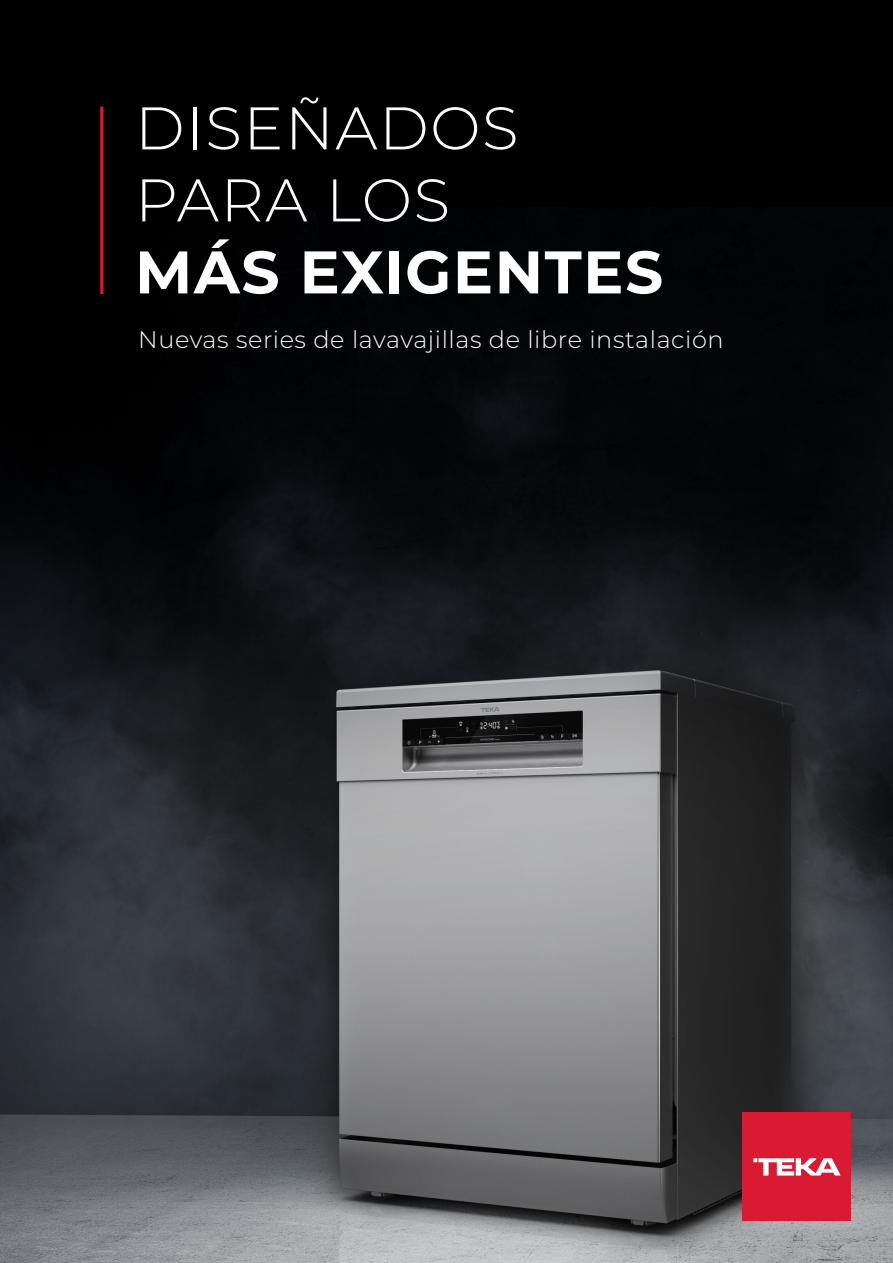
<style>
.page{position:relative;width:893px;height:1263px;background:#fff}
.page>*{position:absolute;margin:0;border:0;box-sizing:border-box;transform-origin:0 0}
.t1{font:300 60px/72px "Montserrat";letter-spacing:.025em;color:#fff}
.t2{font:700 60px "Montserrat";letter-spacing:.025em;color:#fff}
.t3{font:300 24px "Montserrat";letter-spacing:.025em;color:#fff}
</style>
<div class="page">
<img style="left:0;top:0;width:893px;height:1263px">
<div style="left:743px;top:1113px;width:108px;height:108px;background:#da1a32"></div>
<svg style="left:753px;top:1158px;width:88px;height:17px"></svg>
<div style="left:100px;top:107px;width:3px;height:187px;background:#da1a32;border:2px solid #da1a32"></div>
<h1 class="t1" style="left:135px;top:90px;width:385px">DISEÑADOS<br>PARA LOS</h1>
<h1 class="t2" style="left:135px;top:229px;width:530px">MÁS EXIGENTES</h1>
<p class="t3" style="left:138px;top:323px;width:587px">Nuevas series de lavavajillas de libre instalación</p>
</div>
